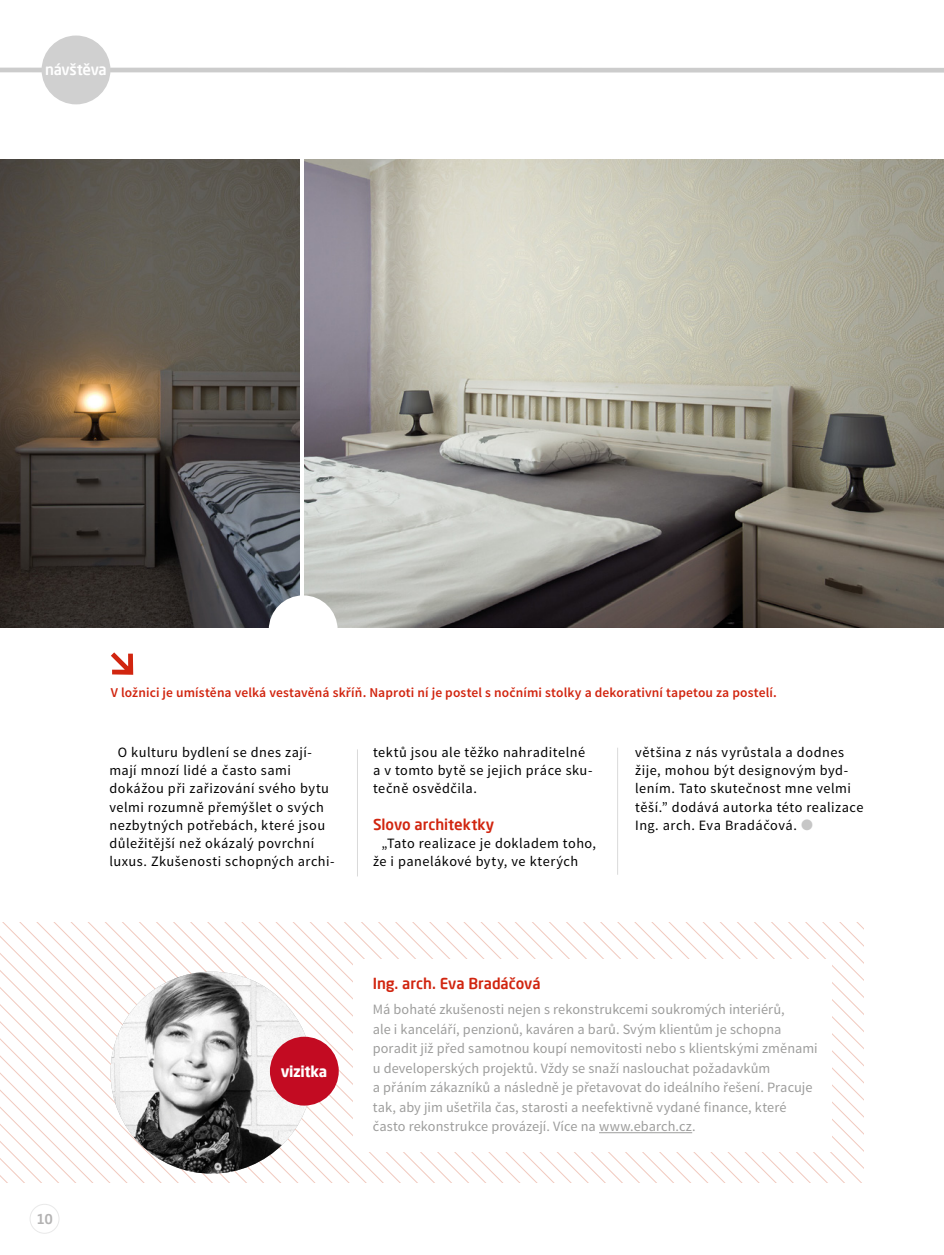
<style>
.page{position:relative;width:944px;height:1255px;background:#fff}
.page>*{position:absolute;margin:0;border:0;box-sizing:border-box;transform-origin:0 0}
.t1{font:500 15px "Neo Sans Pro";color:#d1250f}
.t2{font:500 15px "Neo Sans Pro";letter-spacing:-.025em;color:#fff}
.t3{font:700 15px "Neo Sans Pro";letter-spacing:-.02em;color:#fff}
.t4{font:14.25px/18.3px "Source Sans Pro";letter-spacing:.035em;color:#000}
.t5{font:14.25px/19.5px "Source Sans Pro";letter-spacing:.005em;color:#9d9d9c}
.t6{font:600 13.5px "Source Sans Pro";letter-spacing:.01em;color:#d1250f}
.t7{font:500 13.5px "Neo Sans Pro";color:#b3b2b2}
.s1{color:#c6c6c6}
</style>
<div class="page">
<svg style="left:0;top:922px;width:863px;height:260px"></svg>
<div style="left:353px;top:958px;width:478px;height:193px;background:#fff"></div>
<hr style="left:599px;top:1132px;width:93px;height:1px;background:#9d9d9c">
<img style="left:111px;top:971px;width:201px;height:202px;border-radius:101px">
<div style="left:270px;top:1036px;width:69px;height:69px;background:#c30b22;border-radius:50%"></div>
<img style="left:0;top:159px;width:299px;height:468px">
<img style="left:305px;top:159px;width:639px;height:468px">
<div style="left:269px;top:595px;width:69px;height:69px;background:#fff;border-radius:50%"></div>
<div style="left:30px;top:1203px;width:29px;height:30px;border:1px solid #e9e9e9;border-radius:50%"></div>
<div style="left:0;top:68px;width:944px;height:5px;background:#ccc"></div>
<div style="left:42px;top:36px;width:68px;height:68px;background:#d0d0d0;border-radius:50%"></div>
<hr style="left:357px;top:749px;width:1px;height:127px;background:#dadada">
<hr style="left:617px;top:747px;width:1px;height:127px;background:#dadada">
<svg style="left:111px;top:652px;width:22px;height:22px"></svg>
<p class="t2" style="left:45px;top:60px;width:63px">návštěva</p>
<p class="t6" style="left:111px;top:684px;width:667px">V ložnici je umístěna velká vestavěná skříň. Naproti ní je postel s nočními stolky a dekorativní tapetou za postelí.</p>
<p class="t4" style="left:109px;top:743px;width:227px;text-indent:8px">O kulturu bydlení se dnes zají&shy;mají mnozí lidé a často sami dokážou při zařizování svého bytu velmi rozumně přemýšlet o svých nezbytných potřebách, které jsou důležitější než okázalý povrchní luxus. Zkušenosti schopných archi-</p>
<p class="t4" style="left:373px;top:743px;width:221px">tektů jsou ale těžko nahraditelné a v tomto bytě se jejich práce sku&shy;tečně osvědčila.</p>
<p class="t1" style="left:373px;top:814px;width:123px">Slovo architektky</p>
<p class="t4" style="left:373px;top:834px;width:225px;text-indent:9px">„Tato realizace je dokladem toho, že i panelákové byty, ve kterých</p>
<p class="t4" style="left:635px;top:743px;width:230px">většina z nás vyrůstala a dodnes žije, mohou být designovým byd&shy;lením. Tato skutečnost mne velmi těší.” dodává autorka této realizace<br>Ing. arch. Eva Bradáčová. <span class="s1">●</span></p>
<p class="t7" style="left:37px;top:1210px;width:18px">10</p>
<p class="t3" style="left:281px;top:1061px;width:48px">vizitka</p>
<p class="t1" style="left:373px;top:973px;width:169px">Ing. arch. Eva Bradáčová</p>
<p class="t5" style="left:373px;top:999px;width:447px">Má bohaté zkušenosti nejen s rekonstrukcemi soukromých interiérů,<br>ale i kanceláří, penzionů, kaváren a barů. Svým klientům je schopna poradit již před samotnou koupí nemovitosti nebo s klientskými změnami u developerských projektů. Vždy se snaží naslouchat požadavkům<br>a přáním zákazníků a následně je přetavovat do ideálního řešení. Pracuje tak, aby jim ušetřila čas, starosti a neefektivně vydané finance, které často rekonstrukce provázejí. Více na www.ebarch.cz.</p>
</div>
